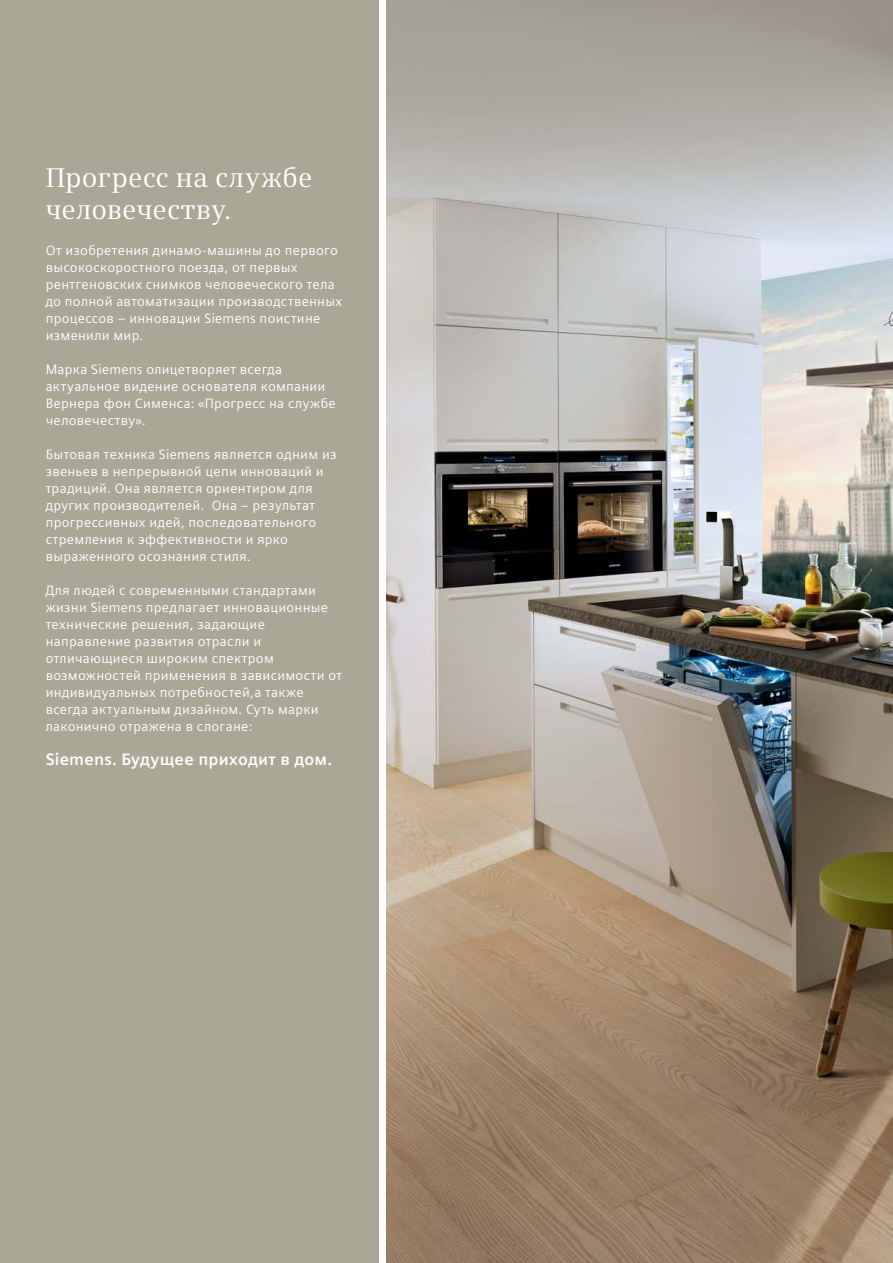
<style>
.page{position:relative;width:893px;height:1263px;background:#fff}
.page>*{position:absolute;margin:0;border:0;box-sizing:border-box;transform-origin:0 0}
.t1{font:27px/32px "Siemens Serif Cyrillic";letter-spacing:.005em;color:#fff}
.t2{font:700 16.5px "Siemens Sans Cyrillic";letter-spacing:.015em;color:#fff}
.t3{font:13.5px/17px "Siemens Sans Cyrillic";letter-spacing:.02em;color:#fff}
</style>
<div class="page">
<div style="left:0;top:0;width:378px;height:1263px;background:#a9a897"></div>
<img style="left:387px;top:0;width:506px;height:1263px">
<h1 class="t1" style="left:46px;top:162px;width:268px">Прогресс на службе человечеству.</h1>
<p class="t3" style="left:46px;top:243px;width:298px">От изобретения динамо-машины до первого высокоскоростного поезда, от первых рентгеновских снимков человеческого тела до полной автоматизации производственных процессов – инновации Siemens поистине изменили мир.</p>
<p class="t3" style="left:46px;top:362px;width:292px">Марка Siemens олицетворяет всегда актуальное видение основателя компании Вернера фон Сименсa: «Прогресс на службе человечеству».</p>
<p class="t3" style="left:46px;top:447px;width:292px">Бытовая техника Siemens является одним из звеньев в непрерывной цепи инноваций и традиций. Она является ориентиром для других производителей. Она – результат прогрессивных идей, последовательного стремления к эффективности и ярко выраженного осознания стиля.</p>
<p class="t3" style="left:46px;top:583px;width:298px">Для людей с современными стандартами жизни Siemens предлагает инновационные технические решения, задающие направление развития отрасли и отличающиеся широким спектром возможностей применения в зависимости от индивидуальных потребностей,а также всегда актуальным дизайном. Суть марки лаконично отражена в слогане:</p>
<p class="t2" style="left:46px;top:752px;width:288px">Siemens. Будущее приходит в дом.</p>
</div>
